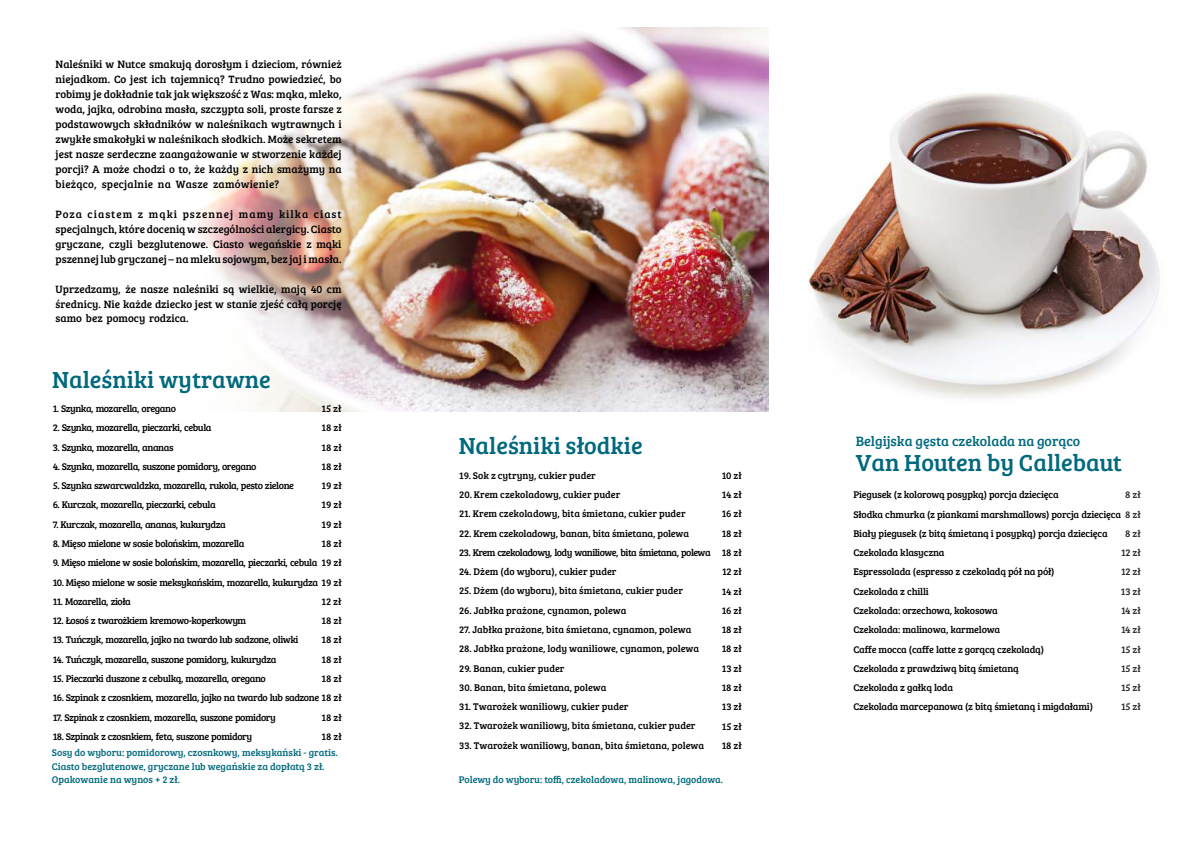
<style>
.page{position:relative;width:1191px;height:842px;background:#fff}
.page>*{position:absolute;margin:0;border:0;box-sizing:border-box;transform-origin:0 0}
.t1{font:24px "Bree Serif";color:#00697d}
.t2{font:14px "Bree Serif";color:#00697d}
.t3{font:11px/14.9px "Bree Serif";color:#000;text-align:justify}
.t4{font:10px/19.3px "Bree Serif";letter-spacing:-.02em;color:#000;text-align:justify}
.t5{font:10px "Bree Serif";letter-spacing:-.045em;color:#000}
.t6{font:10px "Bree Serif";color:#000}
.t7{font:10px/13.6px "Bree Serif";color:#00697d}
.t8{font:10px "Bree Serif";letter-spacing:-.055em;color:#000}
.s1{color:#2b2a29}
</style>
<div class="page">
<img style="left:197px;top:28px;width:571px;height:384px">
<img style="left:808px;top:93px;width:352px;height:305px">
<p class="t3" style="left:56px;top:57px;width:288px">Naleśniki w Nutce smakują dorosłym i dzieciom, również niejadkom. Co jest ich tajemnicą? Trudno powiedzieć, bo robimy je dokładnie tak jak większość z Was: mąka, mleko, woda, jajka, odrobina masła, szczypta soli, proste farsze z podstawowych składników w naleśnikach wytrawnych i zwykłe smakołyki w naleśnikach słodkich. Może sekretem jest nasze serdeczne zaangażowanie w stworzenie każdej porcji? A może chodzi o to, że każdy z nich smażymy na bieżąco, specjalnie na Wasze zamówienie?</p>
<p class="t3" style="left:56px;top:206px;width:288px">Poza ciastem z mąki pszennej mamy kilka ciast specjalnych, które docenią w szczególności alergicy. Ciasto gryczane, czyli bezglutenowe. Ciasto wegańskie z mąki pszennej lub gryczanej – na mleku sojowym, bez jaj i masła.</p>
<p class="t3" style="left:56px;top:281px;width:288px">Uprzedzamy, że nasze naleśniki są wielkie, mają 40 cm średnicy. Nie każde dziecko jest w stanie zjeść całą porcję samo bez pomocy rodzica.</p>
<h1 class="t1" style="left:52px;top:363px;width:220px">Naleśniki wytrawne</h1>
<p class="t5" style="left:53px;top:401px;width:125px">1. Szynka, mozarella, oregano</p>
<p class="t5" style="left:53px;top:421px;width:160px">2. Szynka, mozarella, pieczarki, cebula</p>
<p class="t5" style="left:53px;top:440px;width:122px">3. Szynka, mozarella, ananas</p>
<p class="t5" style="left:53px;top:459px;width:205px">4. Szynka, mozarella, suszone pomidory, oregano</p>
<p class="t5" style="left:53px;top:478px;width:243px">5. Szynka szwarcwaldzka, mozarella, rukola, pesto zielone</p>
<p class="t5" style="left:53px;top:498px;width:164px">6. Kurczak, mozarella, pieczarki, cebula</p>
<p class="t5" style="left:53px;top:517px;width:175px">7. Kurczak, mozarella, ananas, kukurydza</p>
<p class="t5" style="left:53px;top:536px;width:193px">8. Mięso mielone w sosie bolońskim, mozarella</p>
<p class="t4" style="left:322px;top:398px;width:22px">15 zł 18 zł 18 zł 18 zł 19 zł 19 zł 19 zł 18 zł</p>
<p class="t5" style="left:53px;top:555px;width:290px">9. Mięso mielone w sosie bolońskim, mozarella, pieczarki, cebula 19 zł</p>
<p class="t4" style="left:322px;top:572px;width:22px;text-indent:-269px">10. Mięso mielone w sosie meksykańskim, mozarella, kukurydza 19 zł 12 zł 18 zł 18 zł 18 zł 18 zł</p>
<p class="t4" style="left:322px;top:688px;width:22px;text-indent:-269px">16. Szpinak z czosnkiem, mozarella, jajko na twardo lub sadzone 18 zł 18 zł 18 zł</p>
<p class="t5" style="left:53px;top:594px;width:80px">11. Mozarella, zioła</p>
<p class="t5" style="left:53px;top:613px;width:195px">12. Łosoś z twarożkiem kremowo-koperkowym</p>
<p class="t5" style="left:53px;top:633px;width:247px">13. Tuńczyk, mozarella, jajko na twardo lub sadzone, oliwki</p>
<p class="t5" style="left:53px;top:652px;width:225px">14. Tuńczyk, mozarella, suszone pomidory, kukurydza</p>
<p class="t5" style="left:53px;top:671px;width:215px">15. Pieczarki duszone z cebulką, mozarella, oregano</p>
<p class="t5" style="left:53px;top:710px;width:225px">17. Szpinak z czosnkiem, mozarella, suszone pomidory</p>
<p class="t5" style="left:53px;top:729px;width:201px">18. Szpinak z czosnkiem, feta, suszone pomidory</p>
<p class="t7" style="left:52px;top:745px;width:287px">Sosy do wyboru: pomidorowy, czosnkowy, meksykański - gratis.<br>Ciasto bezglutenowe, gryczane lub wegańskie za dopłatą 3 zł.<br>Opakowanie na wynos + 2 zł.</p>
<h1 class="t1" style="left:459px;top:428px;width:185px">Naleśniki słodkie</h1>
<p class="t6" style="left:459px;top:468px;width:138px">19. Sok z cytryny, cukier puder</p>
<p class="t6" style="left:459px;top:487px;width:163px">20. Krem czekoladowy, cukier puder</p>
<p class="t6" style="left:459px;top:506px;width:228px">21. Krem czekoladowy, bita śmietana, cukier puder</p>
<p class="t4" style="left:459px;top:523px;width:231px">22. Krem czekoladowy, banan, bita śmietana, polewa</p>
<p class="t8" style="left:459px;top:545px;width:253px">23. Krem czekoladowy, lody waniliowe, bita śmietana, polewa</p>
<p class="t6" style="left:459px;top:564px;width:159px">24. Dżem (do wyboru), cukier puder</p>
<p class="t6" style="left:459px;top:584px;width:225px">25. Dżem (do wyboru), bita śmietana, cukier puder</p>
<p class="t6" style="left:459px;top:603px;width:169px">26. Jabłka prażone, cynamon, polewa</p>
<p class="t6" style="left:459px;top:622px;width:234px">27. Jabłka prażone, bita śmietana, cynamon, polewa</p>
<p class="t6" style="left:459px;top:641px;width:241px">28. Jabłka prażone, lody waniliowe, cynamon, polewa</p>
<p class="t6" style="left:459px;top:661px;width:107px">29. Banan, cukier puder</p>
<p class="t6" style="left:459px;top:680px;width:149px">30. Banan, bita śmietana, polewa</p>
<p class="t6" style="left:459px;top:699px;width:171px">31. Twarożek waniliowy, cukier puder</p>
<p class="t6" style="left:459px;top:719px;width:238px">32. Twarożek waniliowy, bita śmietana, cukier puder</p>
<p class="t6" style="left:459px;top:738px;width:246px">33. Twarożek waniliowy, banan, bita śmietana, polewa</p>
<p class="t4" style="left:721px;top:465px;width:22px">10 zł 14 zł 16 zł 18 zł 18 zł 12 zł 14 zł 16 zł 18 zł 18 zł 13 zł 18 zł 13 zł 15 zł 18 zł</p>
<p class="t7" style="left:459px;top:772px;width:266px">Polewy do wyboru: toffi, czekoladowa, malinowa, jagodowa.</p>
<h2 class="t2" style="left:855px;top:431px;width:226px">Belgijska gęsta czekolada na gorąco</h2>
<h1 class="t1" style="left:855px;top:445px;width:268px">Van Houten by Callebaut</h1>
<p class="t4" style="left:853px;top:485px;width:289px;text-align:right"><span class="s1">8 zł<br></span>Słodka chmurka (z piankami marshmallows) porcja dziecięca <span class="s1">8 zł<br>8 zł<br>12 zł<br>12 zł<br>13 zł<br>14 zł<br>14 zł<br>15 zł<br>15 zł<br>15 zł<br>15 zł</span></p>
<p class="t4" style="left:853px;top:485px;width:207px">Piegusek (z kolorową posypką) porcja dziecięca</p>
<p class="t4" style="left:853px;top:523px;width:256px;text-align:left">Biały piegusek (z bitą śmietaną i posypką) porcja dziecięca Czekolada klasyczna<br>Espressolada (espresso z czekoladą pół na pół)<br>Czekolada z chilli<br>Czekolada: orzechowa, kokosowa<br>Czekolada: malinowa, karmelowa<br>Caffe mocca (caffe latte z gorącą czekoladą)<br>Czekolada z prawdziwą bitą śmietaną<br>Czekolada z gałką loda<br>Czekolada marcepanowa (z bitą śmietaną i migdałami)</p>
</div>
